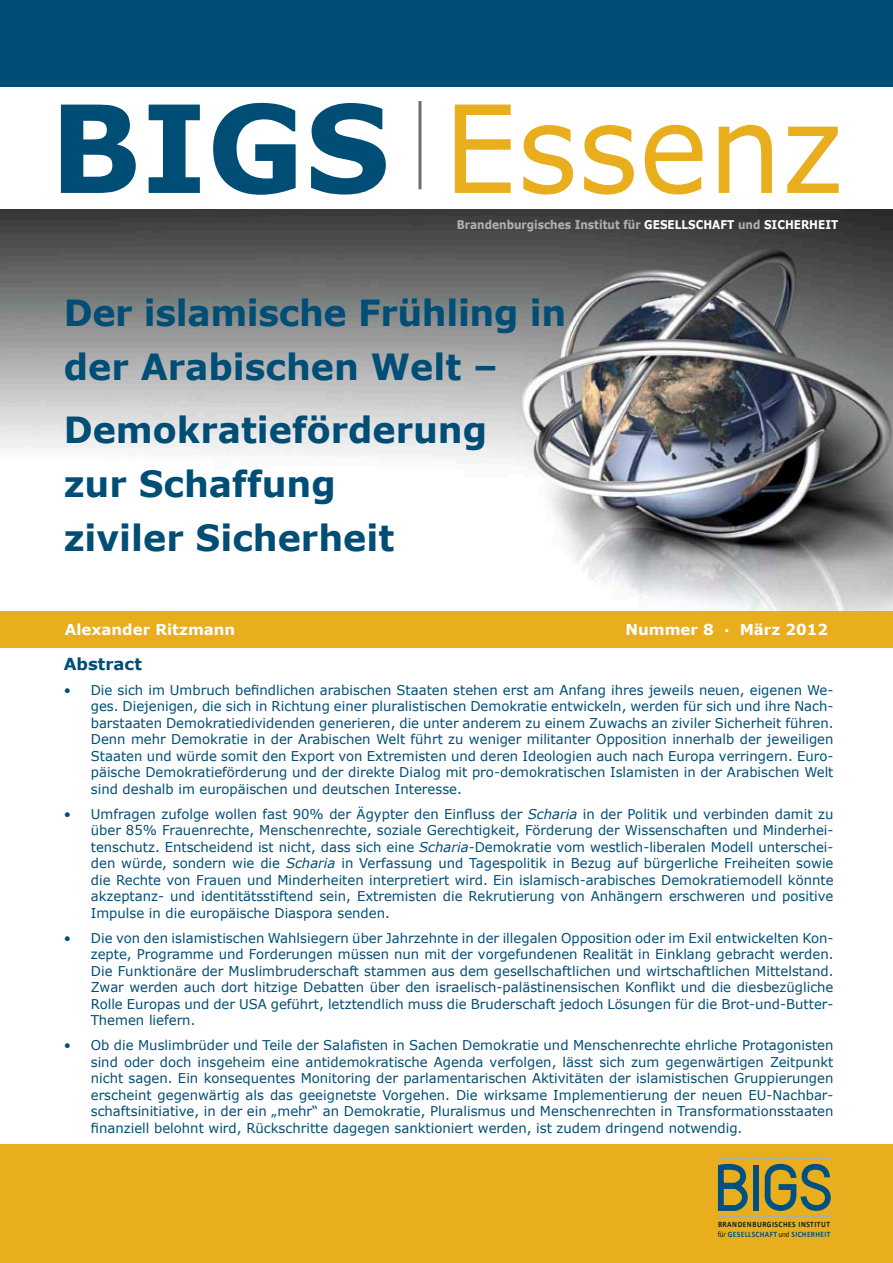
<style>
.page{position:relative;width:893px;height:1263px;background:#fff}
.page>*{position:absolute;margin:0;border:0;box-sizing:border-box;transform-origin:0 0}
.t1{font:121.5px "Verdana";color:#e8ae1d;scale:.96 1}
.t2{font:700 36px/54px "Verdana";color:#004d75}
.t3{font:700 16.5px "Verdana";color:#004d75}
.t4{font:700 15px "Verdana";color:#fff}
.t5{font:13.5px/16.5px "Verdana";color:#004d75;text-align:justify}
.t6{font:700 12px "Verdana";color:#adb3b1;scale:.88 1}
.t7{font:700 8.25px/10.2px "Calibri";letter-spacing:.06em;color:#0f1f19;scale:.9 1}
.s1{font-weight:700;color:#004d75}
.s2{color:#fff}
.s3{font-style:italic}
.s4{font-weight:400}
.s5{color:#005082}
</style>
<div class="page">
<img style="left:0;top:210px;width:893px;height:401px">
<div style="left:0;top:1144px;width:893px;height:119px;background:#e8ae1d"></div>
<div style="left:0;top:0;width:893px;height:86px;background:#004d75"></div>
<div style="left:0;top:611px;width:893px;height:37px;background:#e8ae1d"></div>
<hr style="left:418px;top:101px;width:3px;height:88px;background:#6e6e6d">
<hr style="left:718px;top:1215px;width:112px;height:1px;background:#aaafac">
<hr style="left:718px;top:1158px;width:112px;height:2px;background:#aaafac">
<svg style="left:718px;top:1163px;width:30px;height:48px"></svg>
<div style="left:753px;top:1165px;width:6px;height:46px;background:#005082"></div>
<svg style="left:765px;top:1164px;width:66px;height:47px"></svg>
<h1 class="t1" style="left:50px;top:65px;width:828px"><span class="s1">BIGS</span> Essenz</h1>
<p class="t6" style="left:457px;top:216px;width:435px">Brandenburgisches Institut für <span class="s2">GESELLSCHAFT</span> und <span class="s2">SICHERHEIT</span></p>
<h2 class="t2" style="left:64px;top:285px;width:504px">Der islamische Frühling in der Arabischen Welt –</h2>
<h2 class="t2" style="left:64px;top:402px;width:425px">Demokratieförderung zur Schaffung<br>ziviler Sicherheit</h2>
<p class="t4" style="left:65px;top:619px;width:172px">Alexander Ritzmann</p>
<p class="t4" style="left:625px;top:619px;width:204px">Nummer 8 . März 2012</p>
<p class="t3" style="left:64px;top:652px;width:80px">Abstract</p>
<p class="t5" style="left:91px;top:681px;width:744px;text-indent:-27px">• Die sich im Umbruch befindlichen arabischen Staaten stehen erst am Anfang ihres jeweils neuen, eigenen We&shy;ges. Diejenigen, die sich in Richtung einer pluralistischen Demokratie entwickeln, werden für sich und ihre Nach&shy;barstaaten Demokratiedividenden generieren, die unter anderem zu einem Zuwachs an ziviler Sicherheit führen.<br>Denn mehr Demokratie in der Arabischen Welt führt zu weniger militanter Opposition innerhalb der jeweiligen Staaten und würde somit den Export von Extremisten und deren Ideologien auch nach Europa verringern. Euro&shy;päische Demokratieförderung und der direkte Dialog mit pro-demokratischen Islamisten in der Arabischen Welt sind deshalb im europäischen und deutschen Interesse.</p>
<p class="t5" style="left:91px;top:805px;width:744px;text-indent:-27px">• Umfragen zufolge wollen fast 90% der Ägypter den Einfluss der <span class="s3">Scharia</span> in der Politik und verbinden damit zu über 85% Frauenrechte, Menschenrechte, soziale Gerechtigkeit, Förderung der Wissenschaften und Minderhei&shy;tenschutz. Entscheidend ist nicht, dass sich eine <span class="s3">Scharia</span>-Demokratie vom westlich-liberalen Modell unterschei&shy;den würde, sondern wie die <span class="s3">Scharia</span> in Verfassung und Tagespolitik in Bezug auf bürgerliche Freiheiten sowie die Rechte von Frauen und Minderheiten interpretiert wird. Ein islamisch-arabisches Demokratiemodell könnte akzeptanz- und identitätsstiftend sein, Extremisten die Rekrutierung von Anhängern erschweren und positive Impulse in die europäische Diaspora senden.</p>
<p class="t5" style="left:91px;top:929px;width:744px;text-indent:-27px">• Die von den islamistischen Wahlsiegern über Jahrzehnte in der illegalen Opposition oder im Exil entwickelten Kon&shy;zepte, Programme und Forderungen müssen nun mit der vorgefundenen Realität in Einklang gebracht werden.<br>Die Funktionäre der Muslimbruderschaft stammen aus dem gesellschaftlichen und wirtschaftlichen Mittelstand.<br>Zwar werden auch dort hitzige Debatten über den israelisch-palästinensischen Konflikt und die diesbezügliche Rolle Europas und der USA geführt, letztendlich muss die Bruderschaft jedoch Lösungen für die Brot-und-Butter-Themen liefern.</p>
<p class="t5" style="left:91px;top:1037px;width:744px;text-indent:-27px">• Ob die Muslimbrüder und Teile der Salafisten in Sachen Demokratie und Menschenrechte ehrliche Protagonisten sind oder doch insgeheim eine antidemokratische Agenda verfolgen, lässt sich zum gegenwärtigen Zeitpunkt nicht sagen. Ein konsequentes Monitoring der parlamentarischen Aktivitäten der islamistischen Gruppierungen erscheint gegenwärtig als das geeignetste Vorgehen. Die wirksame Implementierung der neuen EU-Nachbar&shy;schaftsinitiative, in der ein „mehr“ an Demokratie, Pluralismus und Menschenrechten in Transformationsstaaten finanziell belohnt wird, Rückschritte dagegen sanktioniert werden, ist zudem dringend notwendig.</p>
<p class="t7" style="left:718px;top:1218px;width:127px">BRANDENBURGISCHES INSTITUT <span class="s4">für</span> <span class="s5">GESELLSCHAFT</span> <span class="s4">und</span> <span class="s5">SICHERHEIT</span></p>
</div>
